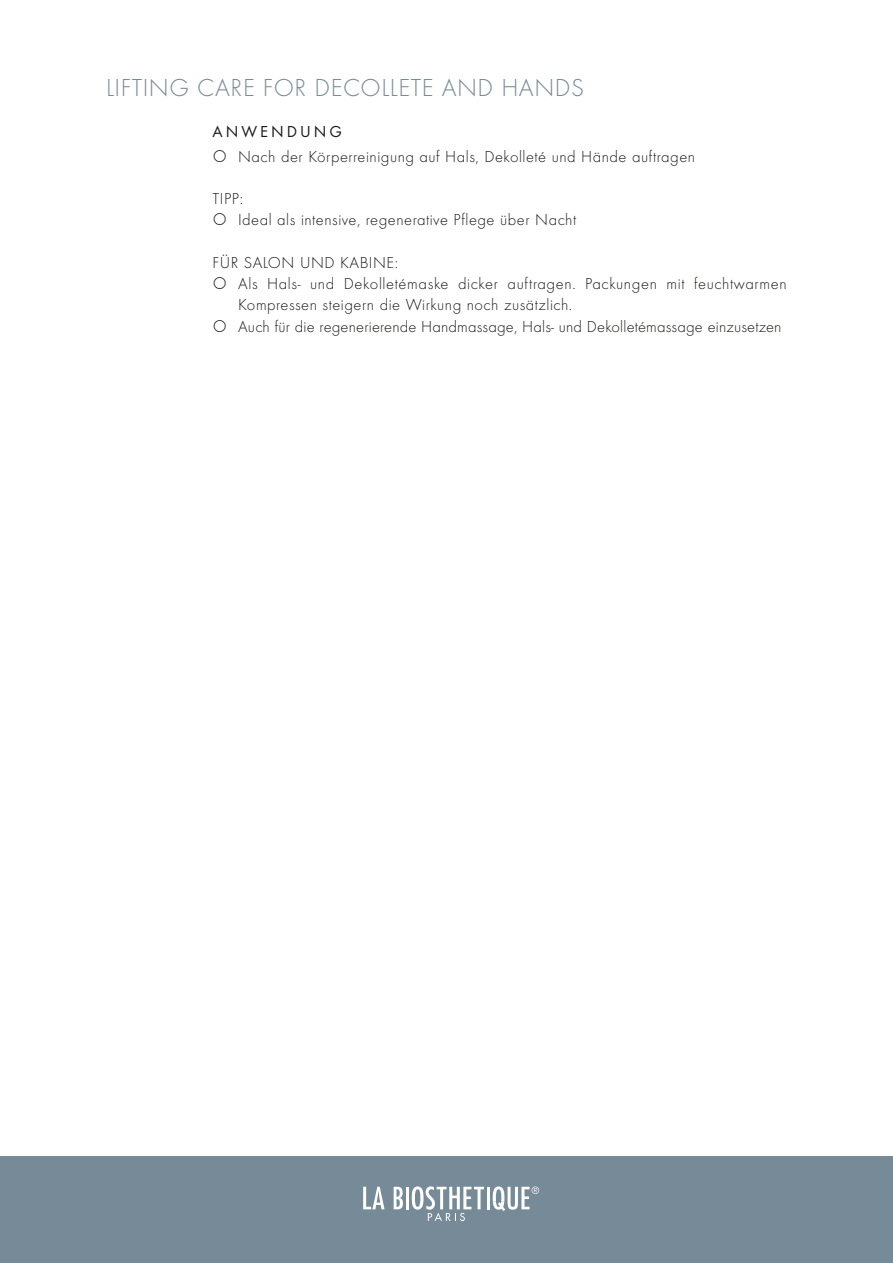
<style>
.page{position:relative;width:893px;height:1263px;background:#fff}
.page>*{position:absolute;margin:0;border:0;box-sizing:border-box;transform-origin:0 0}
.t1{font:300 25.5px "Futura TOT";letter-spacing:.02em;color:#778a97}
.t2{font:300 16.5px/21.3px "Futura TOT";letter-spacing:.03em;color:#1a1a18}
.t3{font:16.5px "Futura TOT Boo";letter-spacing:.18em;color:#1a1a18}
</style>
<div class="page">
<div style="left:0;top:1157px;width:893px;height:106px;background:#778a97"></div>
<svg style="left:363px;top:1187px;width:22px;height:22px"></svg>
<svg style="left:394px;top:1187px;width:9px;height:22px"></svg>
<hr style="left:406px;top:1187px;width:3px;height:22px;background:#fff">
<hr style="left:487px;top:1187px;width:3px;height:22px;background:#fff">
<svg style="left:412px;top:1186px;width:72px;height:35px"></svg>
<svg style="left:493px;top:1186px;width:46px;height:25px"></svg>
<h1 class="t1" style="left:106px;top:73px;width:480px">LIFTING CARE FOR DECOLLETE AND HANDS</h1>
<p class="t3" style="left:213px;top:122px;width:131px">ANWENDUNG</p>
<p class="t2" style="left:238px;top:146px;width:459px">Nach der Körperreinigung auf Hals, Dekolleté und Hände auftragen</p>
<p class="t2" style="left:238px;top:188px;width:340px;text-indent:-26px">TIPP:<br>Ideal als intensive, regenerative Pflege über Nacht</p>
<p class="t2" style="left:238px;top:252px;width:550px;text-indent:-26px">FÜR SALON UND KABINE:<br>Als Hals- und Dekolletémaske dicker auftragen. Packungen mit feuchtwarmen Kompressen steigern die Wirkung noch zusätzlich.<br>Auch für die regenerierende Handmassage, Hals- und Dekolletémassage einzusetzen</p>
</div>
